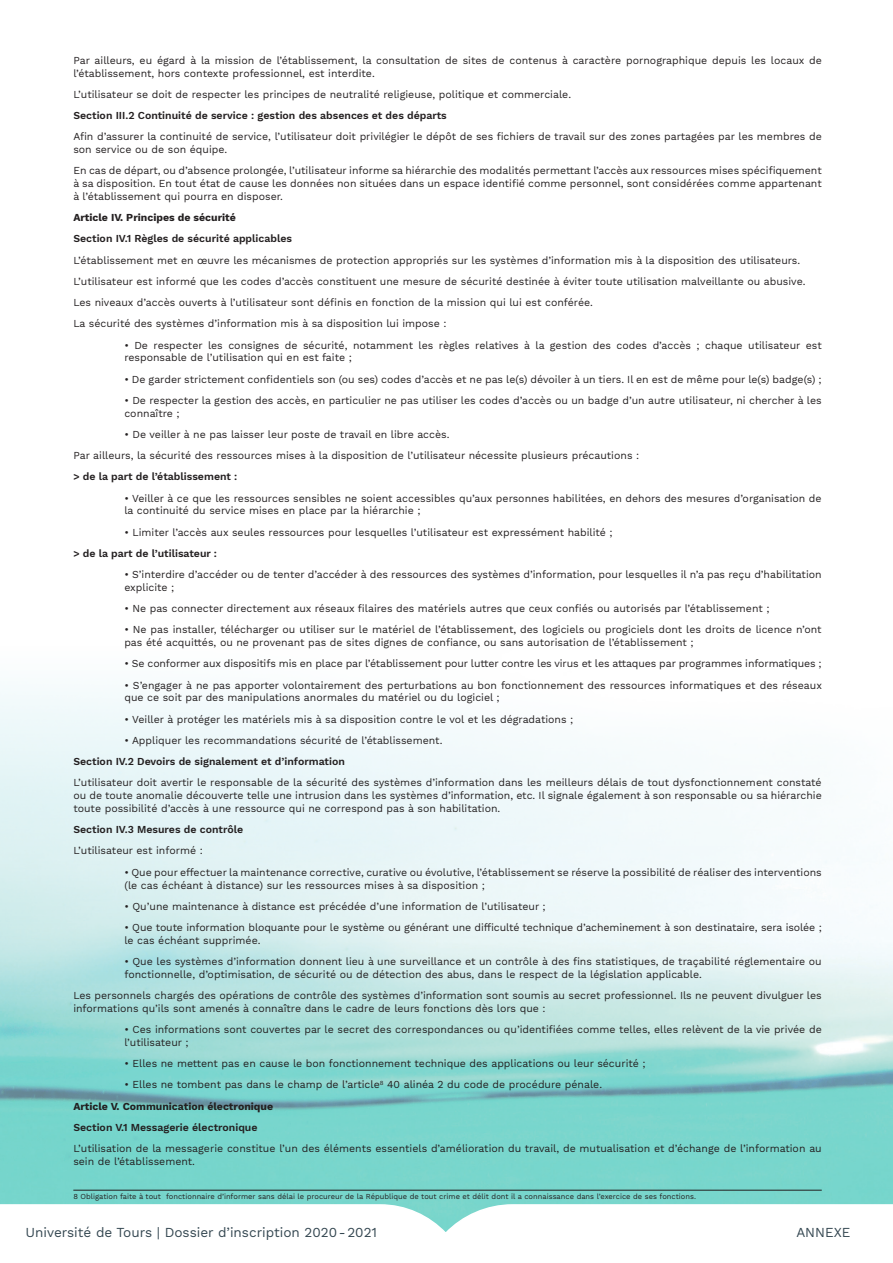
<style>
.page{position:relative;width:893px;height:1263px;background:#fff}
.page>*{position:absolute;margin:0;border:0;box-sizing:border-box;transform-origin:0 0}
.t1{font:13.5px "Work Sans";color:#334650}
.paragraphe{font:10.5px/12.8px "Work Sans";color:#231f20}
.paragraphe-2{font:600 10.5px "Work Sans";color:#231f20}
.paragraphe-3{font:700 10.5px "Work Sans";color:#231f20}
.paragraphe-4{font:7.5px "Work Sans";color:#231f20}
</style>
<div class="page">
<img style="left:0;top:688px;width:893px;height:515px">
<svg style="left:0;top:1203px;width:893px;height:29px"></svg>
<hr style="left:73px;top:1190px;width:749px;height:1px;background:#231f20">
<p class="paragraphe" style="left:73px;top:54px;width:750px">Par ailleurs, eu égard à la mission de l’établissement, la consultation de sites de contenus à caractère pornographique depuis les locaux de l’établissement, hors contexte professionnel, est interdite.</p>
<p class="paragraphe" style="left:73px;top:88px;width:499px">L’utilisateur se doit de respecter les principes de neutralité religieuse, politique et commerciale.</p>
<p class="paragraphe-2" style="left:73px;top:109px;width:375px">Section III.2 Continuité de service : gestion des absences et des départs</p>
<p class="paragraphe" style="left:73px;top:131px;width:750px">Afin d’assurer la continuité de service, l’utilisateur doit privilégier le dépôt de ses fichiers de travail sur des zones partagées par les membres de son service ou de son équipe.</p>
<p class="paragraphe" style="left:73px;top:165px;width:750px;text-align:justify">En cas de départ, ou d’absence prolongée, l’utilisateur informe sa hiérarchie des modalités permettant l’accès aux ressources mises spécifiquement à sa disposition. En tout état de cause les données non situées dans un espace identifié comme personnel, sont considérées comme appartenant à l’établissement qui pourra en disposer.</p>
<p class="paragraphe-3" style="left:73px;top:211px;width:164px">Article IV. Principes de sécurité</p>
<p class="paragraphe-2" style="left:73px;top:233px;width:220px">Section IV.1 Règles de sécurité applicables</p>
<p class="paragraphe" style="left:73px;top:254px;width:728px">L’établissement met en œuvre les mécanismes de protection appropriés sur les systèmes d’information mis à la disposition des utilisateurs.</p>
<p class="paragraphe" style="left:73px;top:275px;width:734px">L’utilisateur est informé que les codes d’accès constituent une mesure de sécurité destinée à éviter toute utilisation malveillante ou abusive.</p>
<p class="paragraphe" style="left:73px;top:297px;width:521px">Les niveaux d’accès ouverts à l’utilisateur sont définis en fonction de la mission qui lui est conférée.</p>
<p class="paragraphe" style="left:73px;top:318px;width:375px">La sécurité des systèmes d’information mis à sa disposition lui impose :</p>
<p class="paragraphe" style="left:124px;top:339px;width:699px">• De respecter les consignes de sécurité, notamment les règles relatives à la gestion des codes d’accès ; chaque utilisateur est responsable de l’utilisation qui en est faite ;</p>
<p class="paragraphe" style="left:124px;top:373px;width:699px">• De garder strictement confidentiels son (ou ses) codes d’accès et ne pas le(s) dévoiler à un tiers. Il en est de même pour le(s) badge(s) ;</p>
<p class="paragraphe" style="left:124px;top:394px;width:699px">• De respecter la gestion des accès, en particulier ne pas utiliser les codes d’accès ou un badge d’un autre utilisateur, ni chercher à les connaître ;</p>
<p class="paragraphe" style="left:124px;top:428px;width:327px">• De veiller à ne pas laisser leur poste de travail en libre accès.</p>
<p class="paragraphe" style="left:73px;top:450px;width:567px">Par ailleurs, la sécurité des ressources mises à la disposition de l’utilisateur nécessite plusieurs précautions :</p>
<p class="paragraphe-2" style="left:73px;top:471px;width:166px">&gt; de la part de l’établissement :</p>
<p class="paragraphe" style="left:124px;top:492px;width:699px">• Veiller à ce que les ressources sensibles ne soient accessibles qu’aux personnes habilitées, en dehors des mesures d’organisation de la continuité du service mises en place par la hiérarchie ;</p>
<p class="paragraphe" style="left:124px;top:526px;width:490px">• Limiter l’accès aux seules ressources pour lesquelles l’utilisateur est expressément habilité ;</p>
<p class="paragraphe-2" style="left:73px;top:547px;width:145px">&gt; de la part de l’utilisateur :</p>
<p class="paragraphe" style="left:124px;top:569px;width:699px">• S’interdire d’accéder ou de tenter d’accéder à des ressources des systèmes d’information, pour lesquelles il n’a pas reçu d’habilitation explicite ;</p>
<p class="paragraphe" style="left:124px;top:603px;width:647px">• Ne pas connecter directement aux réseaux filaires des matériels autres que ceux confiés ou autorisés par l’établissement ;</p>
<p class="paragraphe" style="left:124px;top:624px;width:699px">• Ne pas installer, télécharger ou utiliser sur le matériel de l’établissement, des logiciels ou progiciels dont les droits de licence n’ont pas été acquittés, ou ne provenant pas de sites dignes de confiance, ou sans autorisation de l’établissement ;</p>
<p class="paragraphe" style="left:124px;top:658px;width:699px">• Se conformer aux dispositifs mis en place par l’établissement pour lutter contre les virus et les attaques par programmes informatiques ;</p>
<p class="paragraphe" style="left:124px;top:679px;width:699px">• S’engager à ne pas apporter volontairement des perturbations au bon fonctionnement des ressources informatiques et des réseaux que ce soit par des manipulations anormales du matériel ou du logiciel ;</p>
<p class="paragraphe" style="left:124px;top:713px;width:450px">• Veiller à protéger les matériels mis à sa disposition contre le vol et les dégradations ;</p>
<p class="paragraphe" style="left:124px;top:734px;width:320px">• Appliquer les recommandations sécurité de l’établissement.</p>
<p class="paragraphe-2" style="left:73px;top:755px;width:273px">Section IV.2 Devoirs de signalement et d’information</p>
<p class="paragraphe" style="left:73px;top:777px;width:750px;text-align:justify">L’utilisateur doit avertir le responsable de la sécurité des systèmes d’information dans les meilleurs délais de tout dysfonctionnement constaté ou de toute anomalie découverte telle une intrusion dans les systèmes d’information, etc. Il signale également à son responsable ou sa hiérarchie toute possibilité d’accès à une ressource qui ne correspond pas à son habilitation.</p>
<p class="paragraphe-2" style="left:73px;top:823px;width:171px">Section IV.3 Mesures de contrôle</p>
<p class="paragraphe" style="left:73px;top:845px;width:131px">L’utilisateur est informé :</p>
<p class="paragraphe" style="left:124px;top:866px;width:699px">• Que pour effectuer la maintenance corrective, curative ou évolutive, l’établissement se réserve la possibilité de réaliser des interventions (le cas échéant à distance) sur les ressources mises à sa disposition ;</p>
<p class="paragraphe" style="left:124px;top:900px;width:423px">• Qu’une maintenance à distance est précédée d’une information de l’utilisateur ;</p>
<p class="paragraphe" style="left:124px;top:921px;width:699px">• Que toute information bloquante pour le système ou générant une difficulté technique d’acheminement à son destinataire, sera isolée ; le cas échéant supprimée.</p>
<p class="paragraphe" style="left:124px;top:955px;width:699px">• Que les systèmes d’information donnent lieu à une surveillance et un contrôle à des fins statistiques, de traçabilité réglementaire ou fonctionnelle, d’optimisation, de sécurité ou de détection des abus, dans le respect de la législation applicable.</p>
<p class="paragraphe" style="left:73px;top:989px;width:750px">Les personnels chargés des opérations de contrôle des systèmes d’information sont soumis au secret professionnel. Ils ne peuvent divulguer les informations qu’ils sont amenés à connaître dans le cadre de leurs fonctions dès lors que :</p>
<p class="paragraphe" style="left:124px;top:1023px;width:699px">• Ces informations sont couvertes par le secret des correspondances ou qu’identifiées comme telles, elles relèvent de la vie privée de l’utilisateur ;</p>
<p class="paragraphe" style="left:124px;top:1057px;width:523px">• Elles ne mettent pas en cause le bon fonctionnement technique des applications ou leur sécurité ;</p>
<p class="paragraphe" style="left:124px;top:1079px;width:479px">• Elles ne tombent pas dans le champ de l’article<sup>8</sup> 40 alinéa 2 du code de procédure pénale.</p>
<p class="paragraphe-3" style="left:73px;top:1100px;width:201px">Article V. Communication électronique</p>
<p class="paragraphe-2" style="left:73px;top:1121px;width:186px">Section V.1 Messagerie électronique</p>
<p class="paragraphe" style="left:73px;top:1142px;width:750px">L’utilisation de la messagerie constitue l’un des éléments essentiels d’amélioration du travail, de mutualisation et d’échange de l’information au sein de l’établissement.</p>
<p class="paragraphe-4" style="left:73px;top:1192px;width:624px">8 Obligation faite à tout fonctionnaire d’informer sans délai le procureur de la République de tout crime et délit dont il a connaissance dans l’exercice de ses fonctions.</p>
<p class="t1" style="left:26px;top:1225px;width:353px">Université de Tours | Dossier d’inscription 2020-2021</p>
<p class="t1" style="left:796px;top:1225px;width:56px">ANNEXE</p>
</div>
